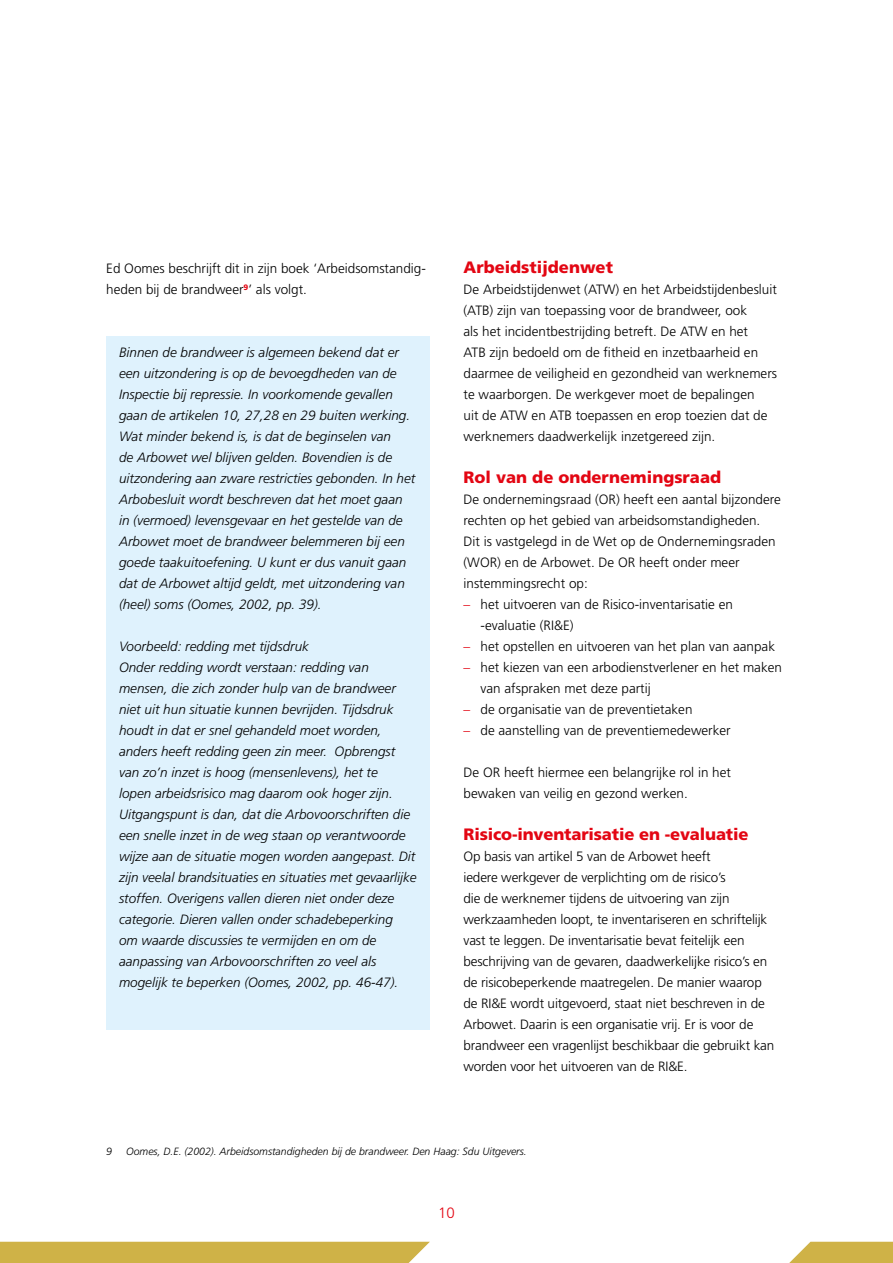
<style>
.page{position:relative;width:893px;height:1263px;background:#fff}
.page>*{position:absolute;margin:0;border:0;box-sizing:border-box;transform-origin:0 0}
.t1{font:900 16.5px "Frutiger LT Std";color:#e30613}
.t2{font:300 15px "Frutiger LT Std";color:#e30613}
.t3{font:300 13.5px/21px "Frutiger LT Std";color:#000}
.t4{font:italic 300 13.5px/21px "Frutiger LT Std";color:#000}
.t5{font:italic 300 10.5px "Frutiger LT Std";color:#000}
.s1{color:#e30613}
</style>
<div class="page">
<svg style="left:789px;top:1242px;width:104px;height:21px;background:#d3b959"></svg>
<div style="left:0;top:1242px;width:430px;height:21px;background:#cfb247"></div>
<div style="left:106px;top:336px;width:323px;height:693px;background:#dff2fd"></div>
<p class="t3" style="left:106px;top:258px;width:321px">Ed Oomes beschrijft dit in zijn boek ‘Arbeidsomstandig&shy;heden bij de brandweer<sup>9</sup>’ als volgt.</p>
<p class="t4" style="left:119px;top:342px;width:298px">Binnen de brandweer is algemeen bekend dat er een uitzondering is op de bevoegdheden van de Inspectie bij repressie. In voorkomende gevallen gaan de artikelen 10, 27,28 en 29 buiten werking.<br>Wat minder bekend is, is dat de beginselen van<br>de Arbowet wel blijven gelden. Bovendien is de uitzondering aan zware restricties gebonden. In het Arbobesluit wordt beschreven dat het moet gaan in (vermoed) levensgevaar en het gestelde van de Arbowet moet de brandweer belemmeren bij een goede taakuitoefening. U kunt er dus vanuit gaan dat de Arbowet altijd geldt, met uitzondering van (heel) soms (Oomes, 2002, pp. 39).</p>
<p class="t4" style="left:119px;top:636px;width:299px">Voorbeeld: redding met tijdsdruk<br>Onder redding wordt verstaan: redding van mensen, die zich zonder hulp van de brandweer niet uit hun situatie kunnen bevrijden. Tijdsdruk houdt in dat er snel gehandeld moet worden, anders heeft redding geen zin meer. Opbrengst van zo’n inzet is hoog (mensenlevens), het te<br>lopen arbeidsrisico mag daarom ook hoger zijn.<br>Uitgangspunt is dan, dat die Arbovoorschriften die een snelle inzet in de weg staan op verantwoorde wijze aan de situatie mogen worden aangepast. Dit zijn veelal brandsituaties en situaties met gevaarlijke stoffen. Overigens vallen dieren niet onder deze categorie. Dieren vallen onder schadebeperking<br>om waarde discussies te vermijden en om de aanpassing van Arbovoorschriften zo veel als mogelijk te beperken (Oomes, 2002, pp. 46-47).</p>
<p class="t1" style="left:463px;top:257px;width:151px">Arbeidstijdenwet</p>
<p class="t3" style="left:463px;top:279px;width:315px">De Arbeidstijdenwet (ATW) en het Arbeidstijdenbesluit (ATB) zijn van toepassing voor de brandweer, ook<br>als het incidentbestrijding betreft. De ATW en het<br>ATB zijn bedoeld om de fitheid en inzetbaarheid en daarmee de veiligheid en gezondheid van werknemers te waarborgen. De werkgever moet de bepalingen<br>uit de ATW en ATB toepassen en erop toezien dat de werknemers daadwerkelijk inzetgereed zijn.</p>
<p class="t1" style="left:463px;top:467px;width:259px">Rol van de ondernemingsraad</p>
<p class="t3" style="left:463px;top:489px;width:319px">De ondernemingsraad (OR) heeft een aantal bijzondere rechten op het gebied van arbeidsomstandigheden.<br>Dit is vastgelegd in de Wet op de Ondernemingsraden (WOR) en de Arbowet. De OR heeft onder meer instemmingsrecht op:</p>
<p class="t3" style="left:480px;top:594px;width:254px;text-indent:-17px"><span class="s1">–</span> het uitvoeren van de Risico-inventarisatie en -evaluatie (RI&amp;E)</p>
<p class="t3" style="left:463px;top:636px;width:313px"><span class="s1">–</span> het opstellen en uitvoeren van het plan van aanpak</p>
<p class="t3" style="left:480px;top:657px;width:303px;text-indent:-17px"><span class="s1">–</span> het kiezen van een arbodienstverlener en het maken van afspraken met deze partij</p>
<p class="t3" style="left:463px;top:699px;width:231px"><span class="s1">–</span> de organisatie van de preventietaken</p>
<p class="t3" style="left:463px;top:720px;width:269px"><span class="s1">–</span> de aanstelling van de preventiemedewerker</p>
<p class="t3" style="left:463px;top:762px;width:269px">De OR heeft hiermee een belangrijke rol in het bewaken van veilig en gezond werken.</p>
<p class="t1" style="left:463px;top:824px;width:287px">Risico-inventarisatie en -evaluatie</p>
<p class="t3" style="left:463px;top:846px;width:312px">Op basis van artikel 5 van de Arbowet heeft<br>iedere werkgever de verplichting om de risico’s<br>die de werknemer tijdens de uitvoering van zijn werkzaamheden loopt, te inventariseren en schriftelijk vast te leggen. De inventarisatie bevat feitelijk een beschrijving van de gevaren, daadwerkelijke risico’s en de risicobeperkende maatregelen. De manier waarop de RI&amp;E wordt uitgevoerd, staat niet beschreven in de Arbowet. Daarin is een organisatie vrij. Er is voor de brandweer een vragenlijst beschikbaar die gebruikt kan worden voor het uitvoeren van de RI&amp;E.</p>
<p class="t5" style="left:106px;top:1145px;width:7px">9</p>
<p class="t5" style="left:126px;top:1145px;width:402px">Oomes, D.E. (2002). Arbeidsomstandigheden bij de brandweer. Den Haag: Sdu Uitgevers.</p>
<p class="t2" style="left:438px;top:1204px;width:18px">10</p>
</div>
